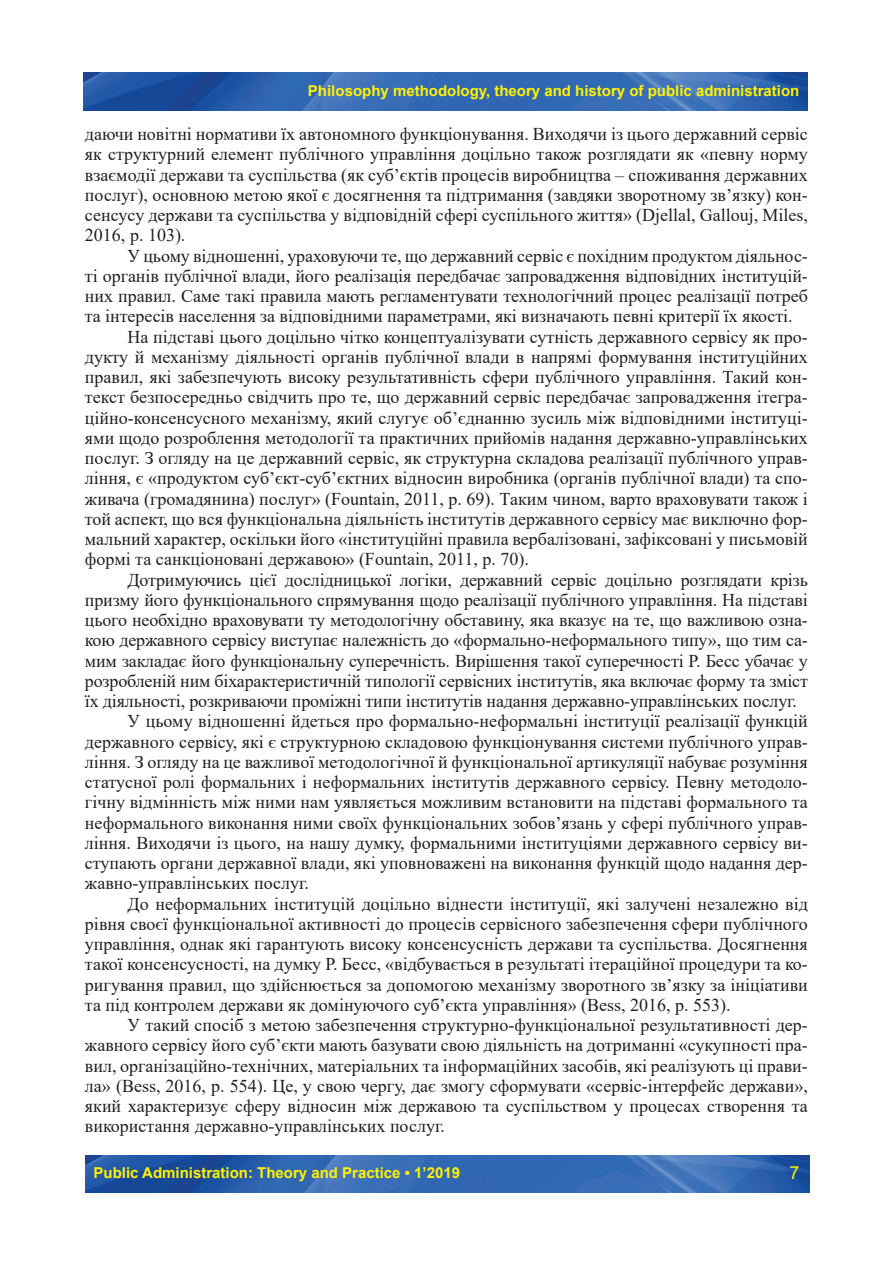
<style>
.page{position:relative;width:893px;height:1263px;background:#fff}
.page>*{position:absolute;margin:0;border:0;box-sizing:border-box;transform-origin:0 0}
.t1{font:18px/20.2px "Times New Roman";color:#231f20;text-align:justify}
.t2{font:18px "Arial";color:#fff101}
.t3{font:700 15px "Arial";color:#fff101}
</style>
<div class="page">
<img style="left:85px;top:1155px;width:724px;height:37px">
<img style="left:84px;top:73px;width:724px;height:37px">
<p class="t3" style="left:308px;top:80px;width:493px">Philosophy methodology, theory and history of public administration</p>
<p class="t1" style="left:85px;top:123px;width:724px">даючи новітні нормативи їх автономного функціонування. Виходячи із цього державний сервіс як структурний елемент публічного управління доцільно також розглядати як «певну норму взаємодії держави та суспільства (як суб’єктів процесів виробництва – споживання державних послуг), основною метою якої є досягнення та підтримання (завдяки зворотному зв’язку) кон&shy;сенсусу держави та суспільства у відповідній сфері суспільного життя» (Djellal, Gallouj, Miles, 2016, р. 103).</p>
<p class="t1" style="left:128px;top:245px;width:682px">У цьому відношенні, ураховуючи те, що державний сервіс є похідним продуктом діяльнос-</p>
<p class="t1" style="left:85px;top:265px;width:724px">ті органів публічної влади, його реалізація передбачає запровадження відповідних інституцій-</p>
<p class="t1" style="left:85px;top:285px;width:724px">них правил. Саме такі правила мають регламентувати технологічний процес реалізації потреб</p>
<p class="t1" style="left:85px;top:306px;width:709px">та інтересів населення за відповідними параметрами, які визначають певні критерії їх якості.</p>
<p class="t1" style="left:128px;top:326px;width:682px">На підставі цього доцільно чітко концептуалізувати сутність державного сервісу як про-</p>
<p class="t1" style="left:85px;top:346px;width:724px">дукту й механізму діяльності органів публічної влади в напрямі формування інституційних</p>
<p class="t1" style="left:85px;top:366px;width:724px">правил, які забезпечують високу результативність сфери публічного управління. Такий кон-</p>
<p class="t1" style="left:85px;top:387px;width:724px">текст безпосередньо свідчить про те, що державний сервіс передбачає запровадження ітегра-</p>
<p class="t1" style="left:85px;top:407px;width:724px">ційно-консенсусного механізму, який слугує об’єднанню зусиль між відповідними інституці-</p>
<p class="t1" style="left:85px;top:427px;width:724px">ями щодо розроблення методології та практичних прийомів надання державно-управлінських</p>
<p class="t1" style="left:85px;top:447px;width:724px">послуг. З огляду на це державний сервіс, як структурна складова реалізації публічного управ-</p>
<p class="t1" style="left:85px;top:468px;width:724px">ління, є «продуктом суб’єкт-суб’єктних відносин виробника (органів публічної влади) та спо-</p>
<p class="t1" style="left:85px;top:488px;width:724px">живача (громадянина) послуг» (Fountain, 2011, р. 69). Таким чином, варто враховувати також і</p>
<p class="t1" style="left:85px;top:508px;width:724px">той аспект, що вся функціональна діяльність інститутів державного сервісу має виключно фор-</p>
<p class="t1" style="left:85px;top:528px;width:724px">мальний характер, оскільки його «інституційні правила вербалізовані, зафіксовані у письмовій</p>
<p class="t1" style="left:85px;top:549px;width:445px">формі та санкціоновані державою» (Fountain, 2011, р. 70).</p>
<p class="t1" style="left:128px;top:569px;width:682px">Дотримуючись цієї дослідницької логіки, державний сервіс доцільно розглядати крізь</p>
<p class="t1" style="left:85px;top:589px;width:724px">призму його функціонального спрямування щодо реалізації публічного управління. На підставі</p>
<p class="t1" style="left:85px;top:609px;width:724px">цього необхідно враховувати ту методологічну обставину, яка вказує на те, що важливою озна-</p>
<p class="t1" style="left:85px;top:630px;width:724px">кою державного сервісу виступає належність до «формально-неформального типу», що тим са-</p>
<p class="t1" style="left:85px;top:650px;width:724px">мим закладає його функціональну суперечність. Вирішення такої суперечності Р. Бесс убачає у</p>
<p class="t1" style="left:85px;top:670px;width:724px">розробленій ним біхарактеристичній типології сервісних інститутів, яка включає форму та зміст</p>
<p class="t1" style="left:85px;top:690px;width:713px">їх діяльності, розкриваючи проміжні типи інститутів надання державно-управлінських послуг.</p>
<p class="t1" style="left:128px;top:711px;width:682px">У цьому відношенні йдеться про формально-неформальні інституції реалізації функцій</p>
<p class="t1" style="left:85px;top:731px;width:724px">державного сервісу, які є структурною складовою функціонування системи публічного управ-</p>
<p class="t1" style="left:85px;top:751px;width:724px">ління. З огляду на це важливої методологічної й функціональної артикуляції набуває розуміння</p>
<p class="t1" style="left:85px;top:771px;width:724px">статусної ролі формальних і неформальних інститутів державного сервісу. Певну методоло-</p>
<p class="t1" style="left:85px;top:792px;width:724px">гічну відмінність між ними нам уявляється можливим встановити на підставі формального та</p>
<p class="t1" style="left:85px;top:812px;width:724px">неформального виконання ними своїх функціональних зобов’язань у сфері публічного управ-</p>
<p class="t1" style="left:85px;top:832px;width:724px">ління. Виходячи із цього, на нашу думку, формальними інституціями державного сервісу ви-</p>
<p class="t1" style="left:85px;top:852px;width:724px">ступають органи державної влади, які уповноважені на виконання функцій щодо надання дер-</p>
<p class="t1" style="left:85px;top:873px;width:226px">жавно-управлінських послуг.</p>
<p class="t1" style="left:128px;top:893px;width:682px">До неформальних інституцій доцільно віднести інституції, які залучені незалежно від</p>
<p class="t1" style="left:85px;top:913px;width:724px">рівня своєї функціональної активності до процесів сервісного забезпечення сфери публічного</p>
<p class="t1" style="left:85px;top:933px;width:724px">управління, однак які гарантують високу консенсусність держави та суспільства. Досягнення</p>
<p class="t1" style="left:85px;top:954px;width:724px">такої консенсусності, на думку Р. Бесс, «відбувається в результаті ітераційної процедури та ко-</p>
<p class="t1" style="left:85px;top:974px;width:724px">ригування правил, що здійснюється за допомогою механізму зворотного зв’язку за ініціативи</p>
<p class="t1" style="left:85px;top:994px;width:647px">та під контролем держави як домінуючого суб’єкта управління» (Bess, 2016, р. 553).</p>
<p class="t1" style="left:128px;top:1014px;width:682px">У такий спосіб з метою забезпечення структурно-функціональної результативності дер-</p>
<p class="t1" style="left:85px;top:1035px;width:724px">жавного сервісу його суб’єкти мають базувати свою діяльність на дотриманні «сукупності пра-</p>
<p class="t1" style="left:85px;top:1055px;width:724px">вил, організаційно-технічних, матеріальних та інформаційних засобів, які реалізують ці прави-</p>
<p class="t1" style="left:85px;top:1075px;width:724px">ла» (Bess, 2016, р. 554). Це, у свою чергу, дає змогу сформувати «сервіс-інтерфейс держави»,</p>
<p class="t1" style="left:85px;top:1095px;width:724px">який характеризує сферу відносин між державою та суспільством у процесах створення та</p>
<p class="t1" style="left:85px;top:1116px;width:361px">використання державно-управлінських послуг.</p>
<p class="t3" style="left:94px;top:1162px;width:368px">Public Administration: Theory and Practice • 1’2019</p>
<p class="t2" style="left:789px;top:1160px;width:12px">7</p>
</div>
